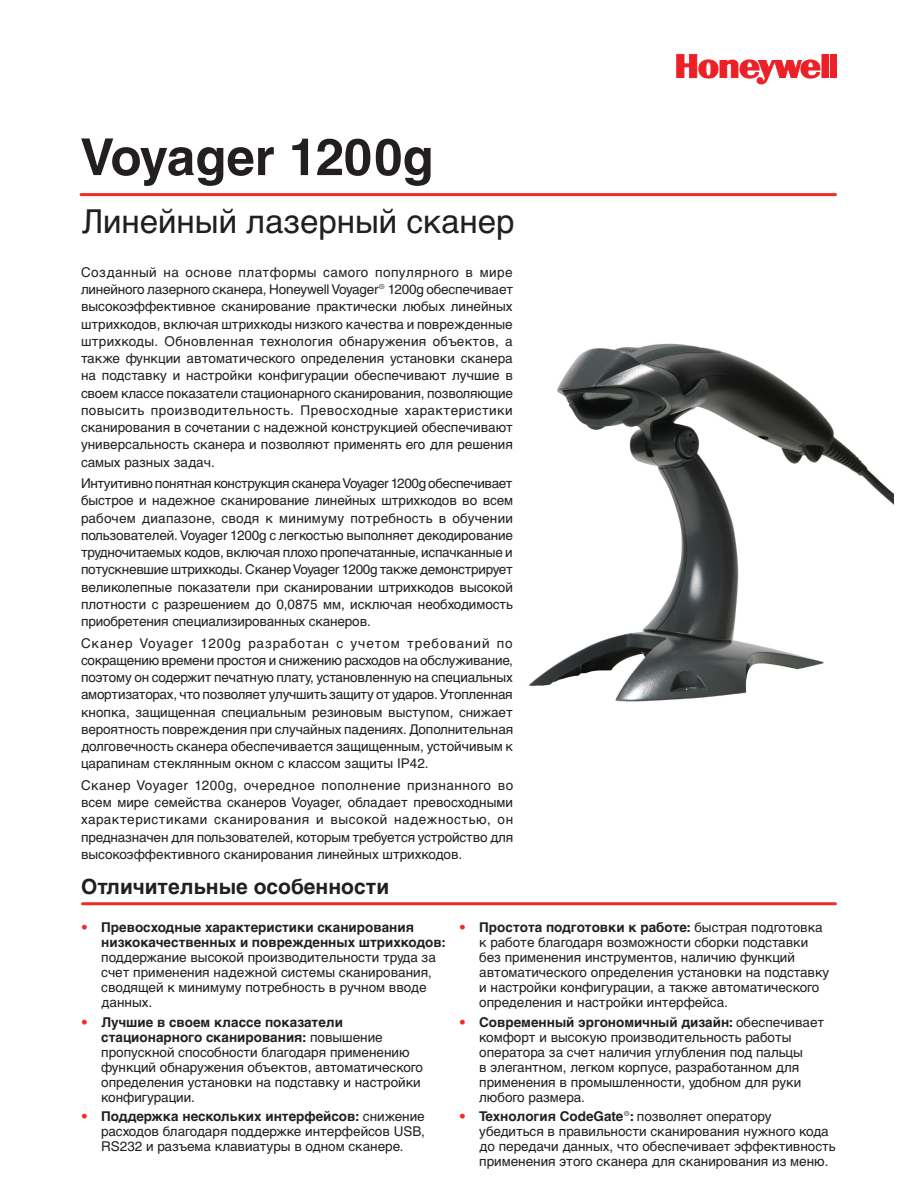
<style>
.page{position:relative;width:918px;height:1188px;background:#fff}
.page>*{position:absolute;margin:0;border:0;box-sizing:border-box;transform-origin:0 0}
.Product_Name_-_Front{font:700 51px "Helvetica Cyr";color:#231f20}
.Product_Descriptor{font:33px "Helvetica Cyr Upright";color:#231f20}
.Overview_and_Feature{font:700 21px "Helvetica Cyr";color:#231f20}
.Overview_Body{font:13.5px/17.2px "Helvetica Cyr Upright";color:#231f20;text-align:justify}
.Features_Header{font:13.5px/15px "Helvetica Cyr Upright";color:#231f20}
.s1{font-family:"Helvetica Cyr";font-weight:700;color:#ee2e22}
.s2{font-family:"Helvetica Cyr";font-weight:700}
</style>
<div class="page">
<svg style="left:677px;top:54px;width:144px;height:30px"></svg>
<div style="left:822px;top:54px;width:6px;height:24px;background:#ee2027"></div>
<div style="left:822px;top:54px;width:7px;height:24px;border:1px solid #ee2027"></div>
<div style="left:830px;top:54px;width:7px;height:24px;background:#ee2027"></div>
<hr style="left:81px;top:193px;width:755px;height:3px;background:#ee2e22">
<hr style="left:82px;top:902px;width:754px;height:3px;background:#ee2e22">
<img style="left:529px;top:343px;width:365px;height:359px">
<p class="Product_Name_-_Front" style="left:80px;top:128px;width:355px">Voyager 1200g</p>
<p class="Product_Descriptor" style="left:82px;top:203px;width:434px">Линейный лазерный сканер</p>
<p class="Overview_Body" style="left:81px;top:264px;width:434px">Созданный на основе платформы самого популярного в мире линейного лазерного сканера, Honeywell Voyager® 1200g обеспечивает высокоэффективное сканирование практически любых линейных штрихкодов, включая штрихкоды низкого качества и поврежденные штрихкоды. Обновленная технология обнаружения объектов, а также функции автоматического определения установки сканера на подставку и настройки конфигурации обеспечивают лучшие в своем классе показатели стационарного сканирования, позволяющие повысить производительность. Превосходные характеристики сканирования в сочетании с надежной конструкцией обеспечивают универсальность сканера и позволяют применять его для решения самых разных задач.</p>
<p class="Overview_Body" style="left:81px;top:475px;width:434px">Интуитивно понятная конструкция сканера Voyager 1200g обеспечивает быстрое и надежное сканирование линейных штрихкодов во всем рабочем диапазоне, сводя к минимуму потребность в обучении пользователей. Voyager 1200g с легкостью выполняет декодирование трудночитаемых кодов, включая плохо пропечатанные, испачканные и потускневшие штрихкоды. Сканер Voyager 1200g также демонстрирует великолепные показатели при сканировании штрихкодов высокой плотности с разрешением до 0,0875 мм, исключая необходимость приобретения специализированных сканеров.</p>
<p class="Overview_Body" style="left:81px;top:634px;width:434px">Сканер Voyager 1200g разработан с учетом требований по сокращению времени простоя и снижению расходов на обслуживание, поэтому он содержит печатную плату, установленную на специальных амортизаторах, что позволяет улучшить защиту от ударов. Утопленная кнопка, защищенная специальным резиновым выступом, снижает вероятность повреждения при случайных падениях. Дополнительная долговечность сканера обеспечивается защищенным, устойчивым к царапинам стеклянным окном с классом защиты IP42.</p>
<p class="Overview_Body" style="left:81px;top:777px;width:434px">Сканер Voyager 1200g, очередное пополнение признанного во всем мире семейства сканеров Voyager, обладает превосходными характеристиками сканирования и высокой надежностью, он предназначен для пользователей, которым требуется устройство для высокоэффективного сканирования линейных штрихкодов.</p>
<p class="Overview_and_Feature" style="left:81px;top:875px;width:310px">Отличительные особенности</p>
<p class="Features_Header" style="left:101px;top:920px;width:346px;text-indent:-20px"><span class="s1">•</span> <span class="s2">Превосходные характеристики сканирования низкокачественных и поврежденных штрихкодов: </span>поддержание высокой производительности труда за счет применения надежной системы сканирования, сводящей к минимуму потребность в ручном вводе данных.</p>
<p class="Features_Header" style="left:101px;top:1014px;width:323px;text-indent:-20px"><span class="s1">•</span> <span class="s2">Лучшие в своем классе показатели стационарного сканирования:</span> повышение пропускной способности благодаря применению функций обнаружения объектов, автоматического определения установки на подставку и настройки конфигурации.</p>
<p class="Features_Header" style="left:101px;top:1109px;width:325px;text-align:justify;text-indent:-20px"><span class="s1">•</span> <span class="s2">Поддержка нескольких интерфейсов:</span> снижение расходов благодаря поддержке интерфейсов USB, RS232 и разъема клавиатуры в одном сканере.</p>
<p class="Features_Header" style="left:479px;top:920px;width:352px;text-indent:-20px"><span class="s1">•</span> <span class="s2">Простота подготовки к работе:</span> быстрая подготовка к работе благодаря возможности сборки подставки без применения инструментов, наличию функций автоматического определения установки на подставку и настройки конфигурации, а также автоматического определения и настройки интерфейса.</p>
<p class="Features_Header" style="left:479px;top:1014px;width:347px;text-indent:-20px"><span class="s1">•</span> <span class="s2">Современный эргономичный дизайн:</span> обеспечивает комфорт и высокую производительность работы оператора за счет наличия углубления под пальцы<br>в элегантном, легком корпусе, разработанном для применения в промышленности, удобном для руки любого размера.</p>
<p class="Features_Header" style="left:479px;top:1109px;width:358px;text-indent:-20px"><span class="s1">•</span> <span class="s2">Технология CodeGate</span>®<span class="s2">:</span> позволяет оператору убедиться в правильности сканирования нужного кода до передачи данных, что обеспечивает эффективность применения этого сканера для сканирования из меню.</p>
</div>
